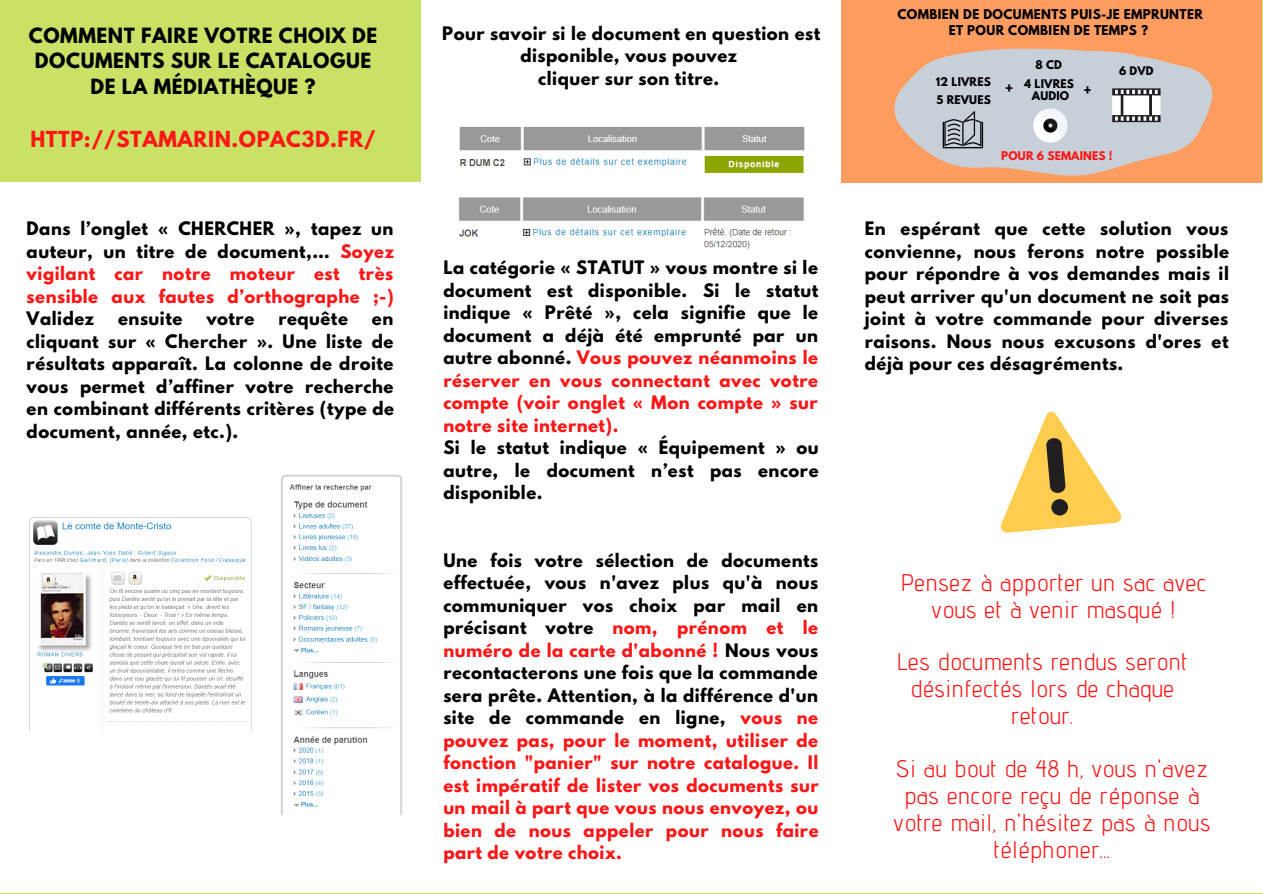
<style>
.page{position:relative;width:1263px;height:894px;background:#fff}
.page>*{position:absolute;margin:0;border:0;box-sizing:border-box;transform-origin:0 0}
.t1{font:24px/27px "Advent Pro";letter-spacing:.03em;color:#ff1616;text-align:center}
.t2{font:700 19.65px "League Spartan";letter-spacing:.03em;color:#ff1616}
.t3{font:700 18.6px/25.8px "League Spartan";letter-spacing:.03em;color:#000;text-align:center}
.t4{font:700 16.95px "Oswald";color:#000}
.t5{font:700 16.5px/22.5px "League Spartan";letter-spacing:.03em;color:#000;text-align:justify}
.t6{font:700 16.5px/22.5px "League Spartan";letter-spacing:.03em;color:#ff1616;text-align:justify}
.t7{font:700 12px/16px "League Spartan";letter-spacing:.03em;color:#000;text-align:center}
.t8{font:700 10.65px/18.6px "League Spartan";letter-spacing:.015em;color:#000}
.t9{font:700 10.65px "League Spartan";letter-spacing:.015em;color:#ff1616}
.t10{font:700 10.5px "League Spartan";color:#000}
.s1{color:#000}
.s2{color:#ff1616}
</style>
<div class="page">
<div style="left:0;top:0;width:1263px;height:893px;background:#c9e265"></div>
<div style="left:841px;top:182px;width:422px;height:710px;background:#fff"></div>
<svg style="left:1000px;top:411px;width:122px;height:122px"></svg>
<div style="left:0;top:182px;width:422px;height:710px;background:#fff"></div>
<img style="left:29px;top:517px;width:223px;height:213px">
<img style="left:281px;top:475px;width:121px;height:339px">
<div style="left:421px;top:0;width:422px;height:892px;background:#fff"></div>
<img style="left:459px;top:127px;width:346px;height:46px">
<img style="left:458px;top:197px;width:346px;height:52px">
<div style="left:841px;top:0;width:421px;height:183px;background:#ff9d60"></div>
<svg style="left:894px;top:48px;width:319px;height:128px;fill:#c7d0d8"></svg>
<svg style="left:943px;top:111px;width:40px;height:37px"></svg>
<svg style="left:1112px;top:88px;width:48px;height:34px;background:#adacad"></svg>
<hr style="left:1123px;top:95px;width:2px;height:20px;background:#fff">
<svg style="left:1033px;top:108px;width:35px;height:35px"></svg>
<p class="t3" style="left:29px;top:24px;width:350px">COMMENT FAIRE VOTRE CHOIX DE<br>DOCUMENTS SUR LE CATALOGUE<br>DE LA MÉDIATHÈQUE ?</p>
<p class="t2" style="left:30px;top:129px;width:347px">HTTP://STAMARIN.OPAC3D.FR/</p>
<p class="t6" style="left:27px;top:219px;width:369px"><span class="s1">Dans l’onglet « CHERCHER », tapez un auteur, un titre de document,…</span> Soyez vigilant car notre moteur est très sensible aux fautes d’orthographe ;-)</p>
<p class="t5" style="left:27px;top:309px;width:69px">Validez</p>
<p class="t5" style="left:118px;top:309px;width:66px">ensuite</p>
<p class="t5" style="left:206px;top:309px;width:49px">votre</p>
<p class="t5" style="left:278px;top:309px;width:71px">requête</p>
<p class="t5" style="left:27px;top:309px;width:369px;text-indent:345px">en cliquant sur « Chercher ». Une liste de résultats apparaît. La colonne de droite vous permet d’affiner votre recherche en combinant différents critères (type de document, année, etc.).</p>
<p class="t5" style="left:442px;top:24px;width:379px;text-align:center">Pour savoir si le document en question est disponible, vous pouvez<br>cliquer sur son titre.</p>
<p class="t5" style="left:443px;top:258px;width:376px">La catégorie « STATUT » vous montre si le document est disponible. Si le statut indique « Prêté », cela signifie que le document a déjà été emprunté par un autre abonné. <span class="s2">Vous pouvez néanmoins le réserver en vous connectant avec votre compte (voir onglet « Mon compte » sur notre site internet).</span></p>
<p class="t5" style="left:443px;top:438px;width:377px">Si le statut indique « Équipement » ou autre, le document n’est pas encore disponible.</p>
<p class="t6" style="left:443px;top:550px;width:377px"><span class="s1">Une fois votre sélection de documents effectuée, vous n'avez plus qu'à nous communiquer vos choix par mail en précisant votre</span> nom, prénom et le numéro de la carte d'abonné ! <span class="s1">Nous vous recontacterons une fois que la commande sera prête. Attention, à la différence d'un site de commande en ligne,</span> vous ne pouvez pas, pour le moment, utiliser de fonction "panier" sur notre catalogue. Il est impératif de lister vos documents sur un mail à part que vous nous envoyez, ou bien de nous appeler pour nous faire part de votre choix.</p>
<p class="t7" style="left:897px;top:7px;width:307px">COMBIEN DE DOCUMENTS PUIS-JE EMPRUNTER<br>ET POUR COMBIEN DE TEMPS ?</p>
<p class="t8" style="left:936px;top:73px;width:57px">12 LIVRES<br>5 REVUES</p>
<p class="t8" style="left:1024px;top:56px;width:51px;line-height:19.2px;text-align:center">8 CD<br>4 LIVRES</p>
<p class="t8" style="left:1032px;top:88px;width:39px">AUDIO</p>
<p class="t4" style="left:1005px;top:75px;width:9px">+</p>
<p class="t4" style="left:1084px;top:77px;width:9px">+</p>
<p class="t10" style="left:1119px;top:65px;width:36px">6 DVD</p>
<p class="t9" style="left:1001px;top:150px;width:113px">POUR 6 SEMAINES !</p>
<p class="t5" style="left:865px;top:219px;width:366px">En espérant que cette solution vous convienne, nous ferons notre possible pour répondre à vos demandes mais il peut arriver qu'un document ne soit pas joint à votre commande pour diverses raisons. Nous nous excusons d'ores et déjà pour ces désagréments.</p>
<h1 class="t1" style="left:901px;top:568px;width:307px">Pensez à apporter un sac avec vous et à venir masqué !</h1>
<h1 class="t1" style="left:897px;top:648px;width:292px">Les documents rendus seront désinfectés lors de chaque retour.</h1>
<h1 class="t1" style="left:893px;top:754px;width:318px">Si au bout de 48 h, vous n'avez pas encore reçu de réponse à votre mail, n'hésitez pas à nous téléphoner...</h1>
</div>
